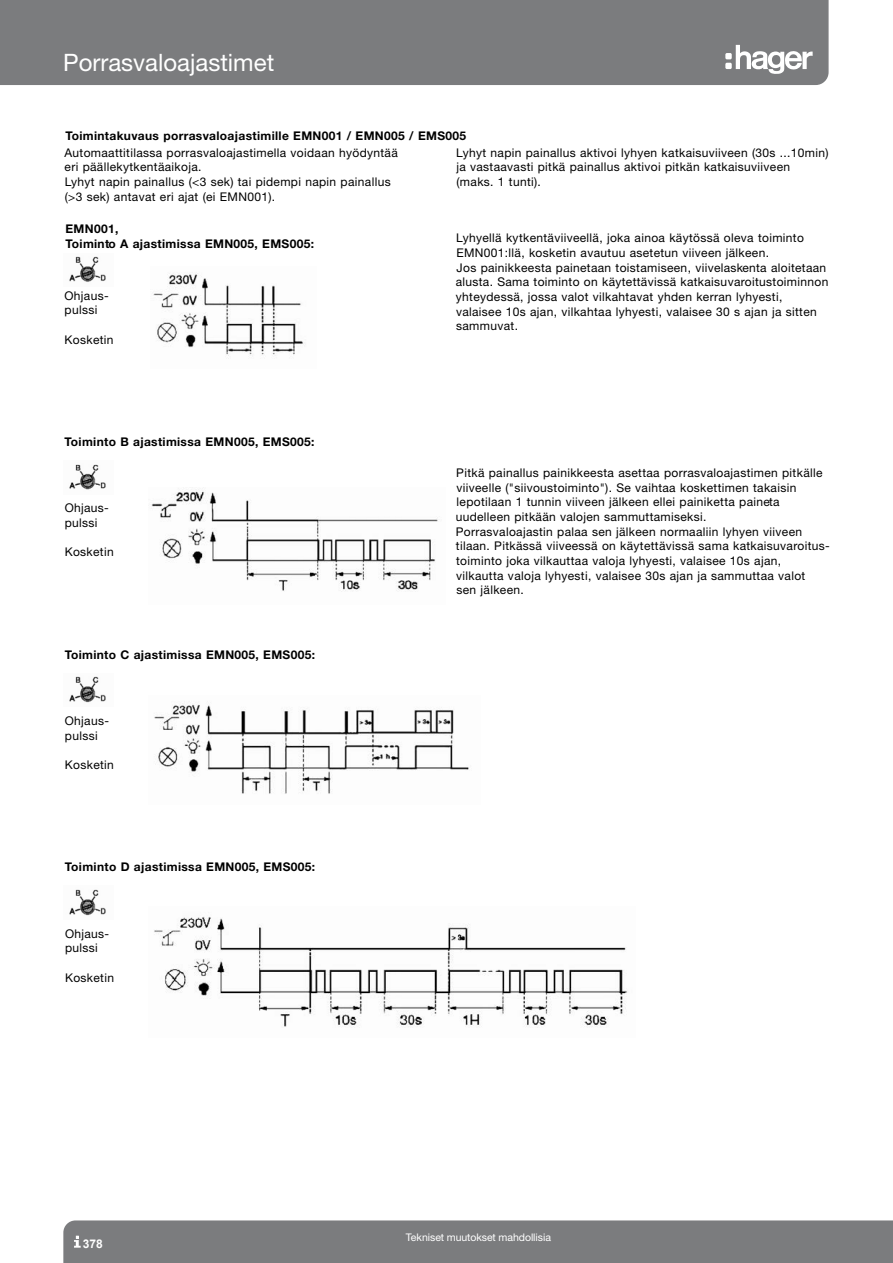
<style>
.page{position:relative;width:893px;height:1263px;background:#fff}
.page>*{position:absolute;margin:0;border:0;box-sizing:border-box;transform-origin:0 0}
.t1{font:24px "Helvetica Neue LT Pro";color:#fff}
.t2{font:24px "Helvetica Neue LT";color:#fff}
.t3{font:12px/14.7px "Helvetica Neue LT";letter-spacing:.03em;color:#000}
.t4{font:700 12px/14.7px "Helvetica Neue LT";letter-spacing:.03em;color:#000}
.t5{font:700 12px "Arial";color:#fff}
.t6{font:12px "Helvetica Neue LT";color:#fff}
.t7{font:10.5px "Helvetica Neue LT Pro";letter-spacing:-.005em;color:#fff}
</style>
<div class="page">
<div style="left:0;top:0;width:828px;height:85px;background:#7b7c7e"></div>
<svg style="left:736px;top:45px;width:77px;height:30px"></svg>
<div style="left:725px;top:53px;width:7px;height:6px;background:#fff;border-radius:2px"></div>
<div style="left:725px;top:63px;width:7px;height:6px;background:#fff;border-radius:2px"></div>
<img style="left:69px;top:256px;width:37px;height:26px">
<img style="left:69px;top:464px;width:37px;height:26px">
<img style="left:69px;top:676px;width:37px;height:27px">
<img style="left:69px;top:889px;width:37px;height:27px">
<img style="left:153px;top:273px;width:151px;height:86px">
<img style="left:151px;top:489px;width:287px;height:103px">
<img style="left:154px;top:704px;width:315px;height:90px">
<img style="left:154px;top:916px;width:474px;height:112px">
<div style="left:63px;top:1220px;width:830px;height:43px;background:#7b7c7e"></div>
<h1 class="t1" style="left:63px;top:48px;width:213px">Porrasvaloajastimet</h1>
<h1 class="t2" style="left:64px;top:55px;width:213px">Porrasvaloajastimet</h1>
<p class="t4" style="left:65px;top:128px;width:402px">Toimintakuvaus porrasvaloajastimille EMN001 / EMN005 / EMS005</p>
<p class="t3" style="left:64px;top:145px;width:335px">Automaattitilassa porrasvaloajastimella voidaan hyödyntää eri päällekytkentäaikoja.<br>Lyhyt napin painallus (&lt;3 sek) tai pidempi napin painallus (&gt;3 sek) antavat eri ajat (ei EMN001).</p>
<p class="t3" style="left:456px;top:145px;width:374px">Lyhyt napin painallus aktivoi lyhyen katkaisuviiveen (30s ...10min) ja vastaavasti pitkä painallus aktivoi pitkän katkaisuviiveen (maks. 1 tunti).</p>
<p class="t4" style="left:66px;top:222px;width:250px">EMN001,<br>Toiminto A ajastimissa EMN005, EMS005:</p>
<p class="t3" style="left:65px;top:288px;width:46px">Ohjaus&shy;pulssi</p>
<p class="t3" style="left:65px;top:332px;width:51px">Kosketin</p>
<p class="t4" style="left:65px;top:434px;width:251px">Toiminto B ajastimissa EMN005, EMS005:</p>
<p class="t3" style="left:65px;top:500px;width:46px">Ohjaus&shy;pulssi</p>
<p class="t3" style="left:65px;top:544px;width:51px">Kosketin</p>
<p class="t4" style="left:65px;top:647px;width:252px">Toiminto C ajastimissa EMN005, EMS005:</p>
<p class="t3" style="left:65px;top:713px;width:46px">Ohjaus&shy;pulssi</p>
<p class="t3" style="left:65px;top:757px;width:51px">Kosketin</p>
<p class="t4" style="left:65px;top:859px;width:252px">Toiminto D ajastimissa EMN005, EMS005:</p>
<p class="t3" style="left:65px;top:926px;width:46px">Ohjaus&shy;pulssi</p>
<p class="t3" style="left:65px;top:970px;width:51px">Kosketin</p>
<p class="t3" style="left:456px;top:231px;width:374px">Lyhyellä kytkentäviiveellä, joka ainoa käytössä oleva toiminto EMN001:llä, kosketin avautuu asetetun viiveen jälkeen.<br>Jos painikkeesta painetaan toistamiseen, viivelaskenta aloitetaan alusta. Sama toiminto on käytettävissä katkaisuvaroitustoiminnon yhteydessä, jossa valot vilkahtavat yhden kerran lyhyesti, valaisee 10s ajan, vilkahtaa lyhyesti, valaisee 30 s ajan ja sitten sammuvat.</p>
<p class="t3" style="left:456px;top:465px;width:376px">Pitkä painallus painikkeesta asettaa porrasvaloajastimen pitkälle viiveelle ("siivoustoiminto"). Se vaihtaa koskettimen takaisin lepotilaan 1 tunnin viiveen jälkeen ellei painiketta paineta uudelleen pitkään valojen sammuttamiseksi.<br>Porrasvaloajastin palaa sen jälkeen normaaliin lyhyen viiveen tilaan. Pitkässä viiveessä on käytettävissä sama katkaisuvaroitus&shy;toiminto joka vilkauttaa valoja lyhyesti, valaisee 10s ajan, vilkautta valoja lyhyesti, valaisee 30s ajan ja sammuttaa valot<br>sen jälkeen.</p>
<p class="t5" style="left:83px;top:1235px;width:22px">378</p>
<p class="t6" style="left:77px;top:1243px;width:22px">866</p>
<p class="t7" style="left:406px;top:1231px;width:147px">Tekniset muutokset mahdollisia</p>
</div>
